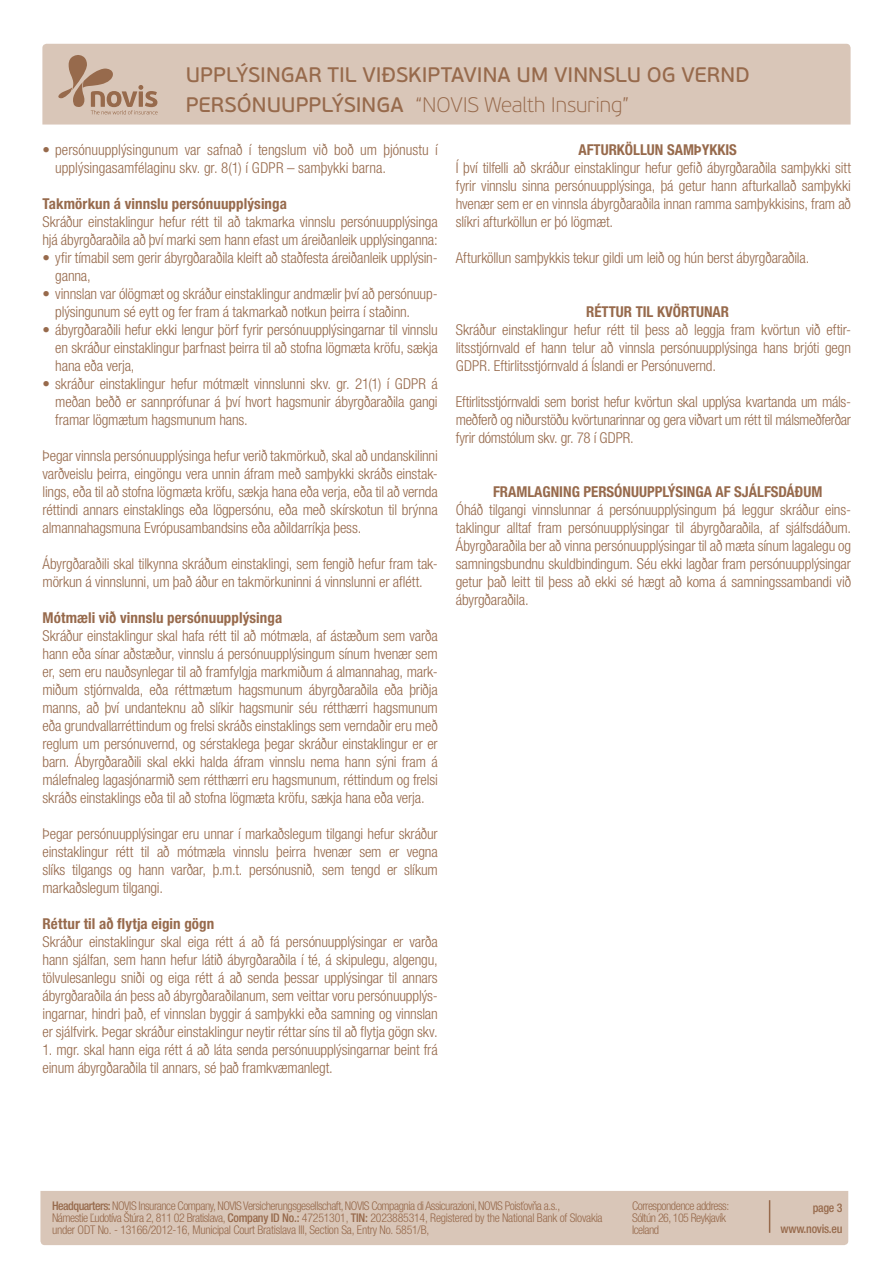
<style>
.page{position:relative;width:893px;height:1263px;background:#fff}
.page>*{position:absolute;margin:0;border:0;box-sizing:border-box;transform-origin:0 0}
.t1{font:21px/30px "PF Beau Sans Pro Bbook";color:#976a4c}
.t2{font:300 condensed 15px/18px "Helvetica Neue LT Pro";letter-spacing:-.01em;color:#976a4c;text-align:justify}
.t3{font:700 condensed 15px "Helvetica Neue LT Pro";color:#976a4c}
.t4{font:300 condensed 12px/12px "Helvetica Neue LT Pro";letter-spacing:-.04em;color:#976a4c}
.t5{font:500 condensed 12px "Helvetica Neue LT Pro";letter-spacing:-.02em;color:#976a4c}
.s1{font-family:"PF Beau Sans Pro";font-weight:100}
.s2{font-stretch:normal}
.s3{font-weight:500}
.s4{font-family:"Helvetica Neue LT Com"}
</style>
<div class="page">
<div style="left:42px;top:44px;width:809px;height:81px;background:#d9c6b8"></div>
<div style="left:40px;top:1191px;width:808px;height:54px;background:#d9c6b8"></div>
<svg style="left:58px;top:55px;width:100px;height:59px;background:#c6ac99"></svg>
<hr style="left:769px;top:1200px;width:1px;height:33px;background:#976a4c">
<p class="t1" style="left:186px;top:60px;width:565px">UPPLÝSINGAR TIL VIÐSKIPTAVINA UM VINNSLU OG VERND<br>PERSÓNUUPPLÝSINGA <span class="s1">“NOVIS Wealth Insuring”</span></p>
<p class="t2" style="left:55px;top:140px;width:384px;text-indent:-13px"><span class="s2">•</span> persónuupplýsingunum var safnað í tengslum við boð um þjónustu í upplýsingasamfélaginu skv. gr. 8(1) í GDPR – samþykki barna.</p>
<p class="t3" style="left:43px;top:194px;width:246px">Takmörkun á vinnslu persónuupplýsinga</p>
<p class="t2" style="left:43px;top:212px;width:397px">Skráður einstaklingur hefur rétt til að takmarka vinnslu persónuupplýsinga hjá ábyrgðaraðila að því marki sem hann efast um áreiðanleik upplýsinganna:</p>
<p class="t2" style="left:55px;top:248px;width:384px;text-indent:-13px"><span class="s2">•</span> yfir tímabil sem gerir ábyrgðaraðila kleift að staðfesta áreiðanleik upplýsin&shy;ganna,</p>
<p class="t2" style="left:55px;top:284px;width:384px;text-indent:-13px"><span class="s2">•</span> vinnslan var ólögmæt og skráður einstaklingur andmælir því að persónuup&shy;plýsingunum sé eytt og fer fram á takmarkað notkun þeirra í staðinn.</p>
<p class="t2" style="left:55px;top:320px;width:384px;text-indent:-13px"><span class="s2">•</span> ábyrgðaraðili hefur ekki lengur þörf fyrir persónuupplýsingarnar til vinnslu en skráður einstaklingur þarfnast þeirra til að stofna lögmæta kröfu, sækja hana eða verja,</p>
<p class="t2" style="left:55px;top:374px;width:384px;text-indent:-13px"><span class="s2">•</span> skráður einstaklingur hefur mótmælt vinnslunni skv. gr. 21(1) í GDPR á meðan beðð er sannprófunar á því hvort hagsmunir ábyrgðaraðila gangi framar lögmætum hagsmunum hans.</p>
<p class="t2" style="left:43px;top:446px;width:397px">Þegar vinnsla persónuupplýsinga hefur verið takmörkuð, skal að undanskilinni varðveislu þeirra, eingöngu vera unnin áfram með samþykki skráðs einstak&shy;lings, eða til að stofna lögmæta kröfu, sækja hana eða verja, eða til að vernda réttindi annars einstaklings eða lögpersónu, eða með skírskotun til brýnna almannahagsmuna Evrópusambandsins eða aðildarríkja þess.</p>
<p class="t2" style="left:43px;top:554px;width:397px">Ábyrgðaraðili skal tilkynna skráðum einstaklingi, sem fengið hefur fram tak&shy;mörkun á vinnslunni, um það áður en takmörkuninni á vinnslunni er aflétt.</p>
<p class="t3" style="left:43px;top:608px;width:241px">Mótmæli við vinnslu persónuupplýsinga</p>
<p class="t2" style="left:43px;top:626px;width:397px">Skráður einstaklingur skal hafa rétt til að mótmæla, af ástæðum sem varða hann eða sínar aðstæður, vinnslu á persónuupplýsingum sínum hvenær sem er, sem eru nauðsynlegar til að framfylgja markmiðum á almannahag, mark&shy;miðum stjórnvalda, eða réttmætum hagsmunum ábyrgðaraðila eða þriðja manns, að því undanteknu að slíkir hagsmunir séu rétthærri hagsmunum eða grundvallarréttindum og frelsi skráðs einstaklings sem verndaðir eru með reglum um persónuvernd, og sérstaklega þegar skráður einstaklingur er er barn. Ábyrgðaraðili skal ekki halda áfram vinnslu nema hann sýni fram á málefnaleg lagasjónarmið sem rétthærri eru hagsmunum, réttindum og frelsi skráðs einstaklings eða til að stofna lögmæta kröfu, sækja hana eða verja.</p>
<p class="t2" style="left:43px;top:824px;width:397px">Þegar persónuupplýsingar eru unnar í markaðslegum tilgangi hefur skráður einstaklingur rétt til að mótmæla vinnslu þeirra hvenær sem er vegna slíks tilgangs og hann varðar, þ.m.t. persónusnið, sem tengd er slíkum markaðslegum tilgangi.</p>
<p class="t3" style="left:43px;top:914px;width:173px">Réttur til að flytja eigin gögn</p>
<p class="t2" style="left:43px;top:932px;width:397px">Skráður einstaklingur skal eiga rétt á að fá persónuupplýsingar er varða hann sjálfan, sem hann hefur látið ábyrgðaraðila í té, á skipulegu, algengu, tölvulesanlegu sniði og eiga rétt á að senda þessar upplýsingar til annars ábyrgðaraðila án þess að ábyrgðaraðilanum, sem veittar voru persónuupplýs&shy;ingarnar, hindri það, ef vinnslan byggir á samþykki eða samning og vinnslan er sjálfvirk. Þegar skráður einstaklingur neytir réttar síns til að flytja gögn skv.</p>
<p class="t2" style="left:43px;top:1040px;width:397px">1. mgr. skal hann eiga rétt á að láta senda persónuupplýsingarnar beint frá einum ábyrgðaraðila til annars, sé það framkvæmanlegt.</p>
<p class="t3" style="left:578px;top:140px;width:160px">AFTURKÖLLUN SAMÞYKKIS</p>
<p class="t2" style="left:456px;top:158px;width:397px">Í því tilfelli að skráður einstaklingur hefur gefið ábyrgðaraðila samþykki sitt fyrir vinnslu sinna persónuupplýsinga, þá getur hann afturkallað samþykki hvenær sem er en vinnsla ábyrgðaraðila innan ramma samþykkisins, fram að slíkri afturköllun er þó lögmæt.</p>
<p class="t2" style="left:456px;top:248px;width:355px">Afturköllun samþykkis tekur gildi um leið og hún berst ábyrgðaraðila.</p>
<p class="t3" style="left:586px;top:302px;width:144px">RÉTTUR TIL KVÖRTUNAR</p>
<p class="t2" style="left:456px;top:320px;width:397px">Skráður einstaklingur hefur rétt til þess að leggja fram kvörtun við eftir&shy;litsstjórnvald ef hann telur að vinnsla persónuupplýsinga hans brjóti gegn GDPR. Eftirlitsstjórnvald á Íslandi er Persónuvernd.</p>
<p class="t2" style="left:456px;top:392px;width:397px">Eftirlitsstjórnvaldi sem borist hefur kvörtun skal upplýsa kvartanda um máls&shy;meðferð og niðurstöðu kvörtunarinnar og gera viðvart um rétt til málsmeðferðar fyrir dómstólum skv. gr. 78 í GDPR.</p>
<p class="t3" style="left:493px;top:482px;width:331px">FRAMLAGNING PERSÓNUUPPLÝSINGA AF SJÁLFSDÁÐUM</p>
<p class="t2" style="left:456px;top:500px;width:397px">Óháð tilgangi vinnslunnar á persónuupplýsingum þá leggur skráður eins&shy;taklingur alltaf fram persónuupplýsingar til ábyrgðaraðila, af sjálfsdáðum.<br>Ábyrgðaraðila ber að vinna persónuupplýsingar til að mæta sínum lagalegu og samningsbundnu skuldbindingum. Séu ekki lagðar fram persónuupplýsingar getur það leitt til þess að ekki sé hægt að koma á samningssambandi við ábyrgðaraðila.</p>
<p class="t4" style="left:52px;top:1200px;width:552px"><span class="s3">Headquarters:</span> NOVIS Insurance Company, NOVIS Versicherungsgesellschaft,NOVIS Compagnia di Assicurazioni, NOVIS Poisťovňa a.s.,<br>Námestie Ľudotíva Štúra 2, 811 02 Bratislava, <span class="s3">Company ID No.:</span> 47251301, <span class="s3">TIN:</span> 2023885314, Registered by the National Bank of Slovakia under ODT No. - 13166/2012-16, <span class="s4">Municipal Court Bratislava III</span>, Section Sa, Entry No. 5851/B,</p>
<p class="t4" style="left:632px;top:1200px;width:99px">Correspondence address:</p>
<p class="t4" style="left:632px;top:1212px;width:95px">Sóltún 26, 105 Reykjavík</p>
<p class="t4" style="left:632px;top:1224px;width:29px">Iceland</p>
<p class="t5" style="left:813px;top:1200px;width:31px">page 3</p>
<p class="t5" style="left:780px;top:1221px;width:63px">www.novis.eu</p>
</div>
